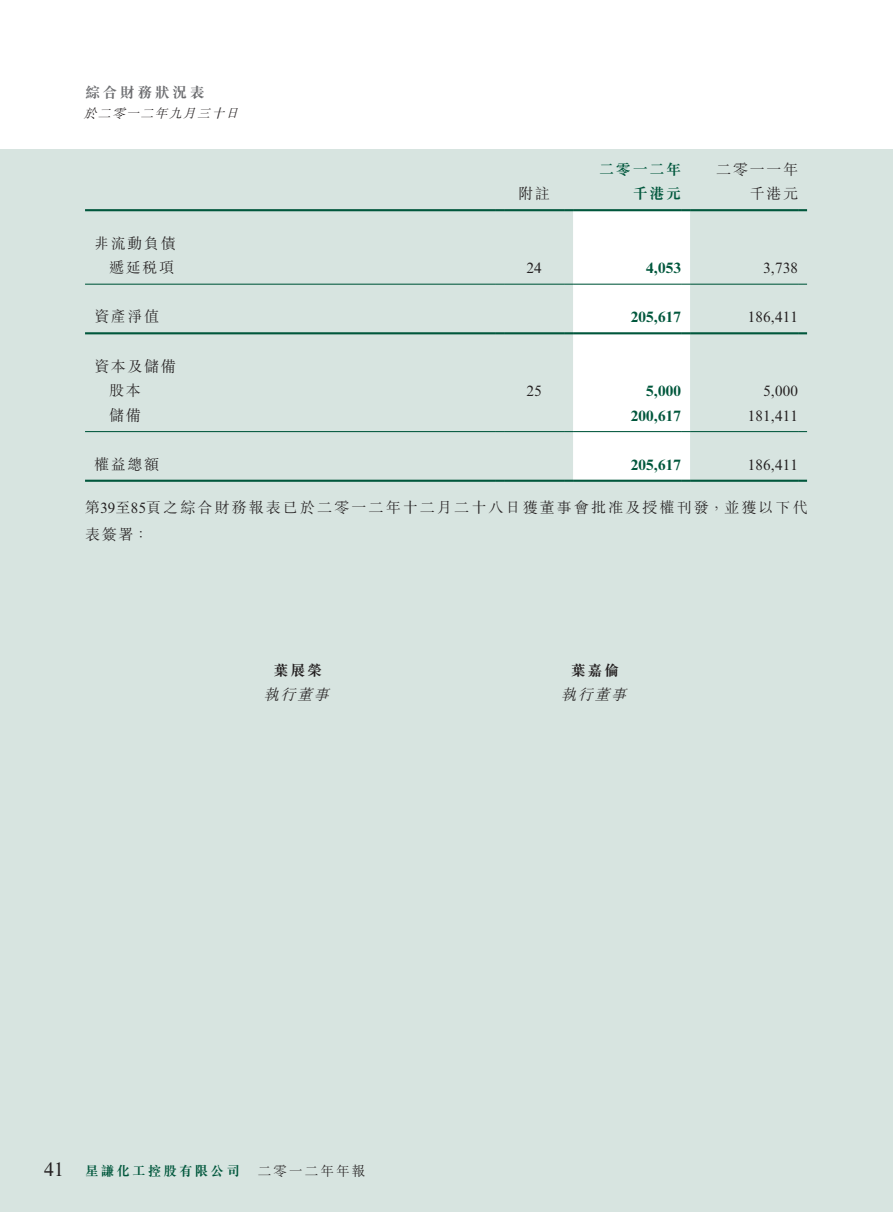
<style>
.page{position:relative;width:893px;height:1212px;background:#fff}
.page>*{position:absolute;margin:0;border:0;box-sizing:border-box;transform-origin:0 0}
.t1{font:19.5px "Times New Roman MT Std";color:#231f20}
._11_P0{font:300 15px/27px "M Sung HK";letter-spacing:.14em;color:#231f20}
._01_Body_Text{font:15px "Times New Roman MT Std";letter-spacing:.01em;color:#231f20}
._01_Body_Text-2{font:700 15px "Times New Roman MT Std";letter-spacing:.01em;color:#00573c}
._15_Table_Stub{font:300 15px "M Sung HK";letter-spacing:.11em;color:#231f20}
._01_Body_Text-3{font:300 15px "M Sung HK";letter-spacing:.11em;color:#231f20}
._01_Body_Text-4{font:700 15px "M Sung HK";letter-spacing:.11em;color:#00573c}
._11_P0-2{font:italic 300 15px "M Sung HK";color:#231f20}
.t2{font:700 15px "M Sung HK";letter-spacing:.165em;color:#6c6d70}
._11_P0-3{font:700 15px "M Sung HK";letter-spacing:.11em;color:#231f20}
.t3{font:700 13.5px "M Sung HK";letter-spacing:.165em;color:#00573c}
.t4{font:300 13.5px "M Sung HK";letter-spacing:.165em;color:#231f20}
._02_Note_Text{font:italic 300 12.75px "M Sung HK";color:#231f20}
.s1{font-family:"Times New Roman MT Std";font-weight:400}
</style>
<div class="page">
<div style="left:0;top:149px;width:893px;height:1063px;background:#d7e4e0"></div>
<hr style="left:85px;top:209px;width:410px;height:2px;background:#00573c">
<svg style="left:495px;top:209px;width:9px;height:2px"></svg>
<hr style="left:504px;top:209px;width:60px;height:2px;background:#00573c">
<hr style="left:690px;top:209px;width:108px;height:2px;background:#00573c">
<svg style="left:798px;top:209px;width:9px;height:2px"></svg>
<hr style="left:85px;top:480px;width:410px;height:2px;background:#00573c">
<svg style="left:495px;top:480px;width:9px;height:2px"></svg>
<hr style="left:690px;top:480px;width:108px;height:2px;background:#00573c">
<svg style="left:798px;top:480px;width:9px;height:2px"></svg>
<hr style="left:85px;top:431px;width:410px;height:1px;background:#00573c">
<hr style="left:690px;top:431px;width:108px;height:1px;background:#00573c">
<hr style="left:504px;top:284px;width:60px;height:1px;background:#00573c">
<hr style="left:85px;top:332px;width:410px;height:2px;background:#00573c">
<svg style="left:495px;top:332px;width:9px;height:2px"></svg>
<hr style="left:504px;top:332px;width:60px;height:2px;background:#00573c">
<hr style="left:690px;top:332px;width:108px;height:2px;background:#00573c">
<svg style="left:798px;top:332px;width:9px;height:2px"></svg>
<hr style="left:85px;top:284px;width:410px;height:1px;background:#00573c">
<svg style="left:564px;top:209px;width:126px;height:273px;background:#f3f7f6"></svg>
<hr style="left:690px;top:284px;width:108px;height:1px;background:#00573c">
<hr style="left:504px;top:431px;width:60px;height:1px;background:#00573c">
<hr style="left:504px;top:480px;width:60px;height:2px;background:#00573c">
<p class="t2" style="left:85px;top:82px;width:121px">綜合財務狀況表</p>
<p class="_02_Note_Text" style="left:84px;top:104px;width:161px">於二零一二年九月三十日</p>
<p class="_15_Table_Stub" style="left:94px;top:233px;width:83px">非流動負債</p>
<p class="_15_Table_Stub" style="left:109px;top:257px;width:67px">遞延稅項</p>
<p class="_15_Table_Stub" style="left:94px;top:306px;width:67px">資產淨值</p>
<p class="_15_Table_Stub" style="left:94px;top:356px;width:83px">資本及儲備</p>
<p class="_15_Table_Stub" style="left:109px;top:380px;width:33px">股本</p>
<p class="_15_Table_Stub" style="left:109px;top:405px;width:33px">儲備</p>
<p class="_01_Body_Text-4" style="left:599px;top:159px;width:83px">二零一二年</p>
<p class="_01_Body_Text-3" style="left:716px;top:159px;width:83px">二零一一年</p>
<p class="_01_Body_Text-3" style="left:518px;top:183px;width:33px">附註</p>
<p class="_01_Body_Text-4" style="left:633px;top:183px;width:50px">千港元</p>
<p class="_01_Body_Text-3" style="left:750px;top:183px;width:50px">千港元</p>
<p class="_01_Body_Text" style="left:526px;top:259px;width:17px">24</p>
<p class="_01_Body_Text-2" style="left:646px;top:259px;width:36px">4,053</p>
<p class="_01_Body_Text" style="left:763px;top:259px;width:36px">3,738</p>
<p class="_01_Body_Text-2" style="left:631px;top:308px;width:52px">205,617</p>
<p class="_01_Body_Text" style="left:748px;top:309px;width:52px">186,411</p>
<p class="_01_Body_Text" style="left:526px;top:383px;width:17px">25</p>
<p class="_01_Body_Text-2" style="left:646px;top:382px;width:36px">5,000</p>
<p class="_01_Body_Text" style="left:763px;top:383px;width:36px">5,000</p>
<p class="_01_Body_Text-2" style="left:631px;top:406px;width:52px">200,617</p>
<p class="_01_Body_Text" style="left:748px;top:407px;width:52px">181,411</p>
<p class="_15_Table_Stub" style="left:94px;top:454px;width:67px">權益總額</p>
<p class="_11_P0" style="left:85px;top:493px;width:724px">第<span class="s1">39</span>至<span class="s1">85</span>頁之綜合財務報表已於二零一二年十二月二十八日獲董事會批准及授權刊發，並獲以下代表簽署：</p>
<p class="_01_Body_Text" style="left:748px;top:456px;width:52px">186,411</p>
<p class="_01_Body_Text-2" style="left:631px;top:455px;width:52px">205,617</p>
<p class="_11_P0-3" style="left:274px;top:659px;width:50px">葉展榮</p>
<p class="_11_P0-2" style="left:264px;top:684px;width:72px">執行董事</p>
<p class="_11_P0-3" style="left:571px;top:659px;width:50px">葉嘉倫</p>
<p class="_11_P0-2" style="left:561px;top:684px;width:72px">執行董事</p>
<p class="t1" style="left:44px;top:1158px;width:21px">41</p>
<p class="t3" style="left:85px;top:1161px;width:156px">星謙化工控股有限公司</p>
<p class="t4" style="left:258px;top:1161px;width:109px">二零一二年年報</p>
</div>
